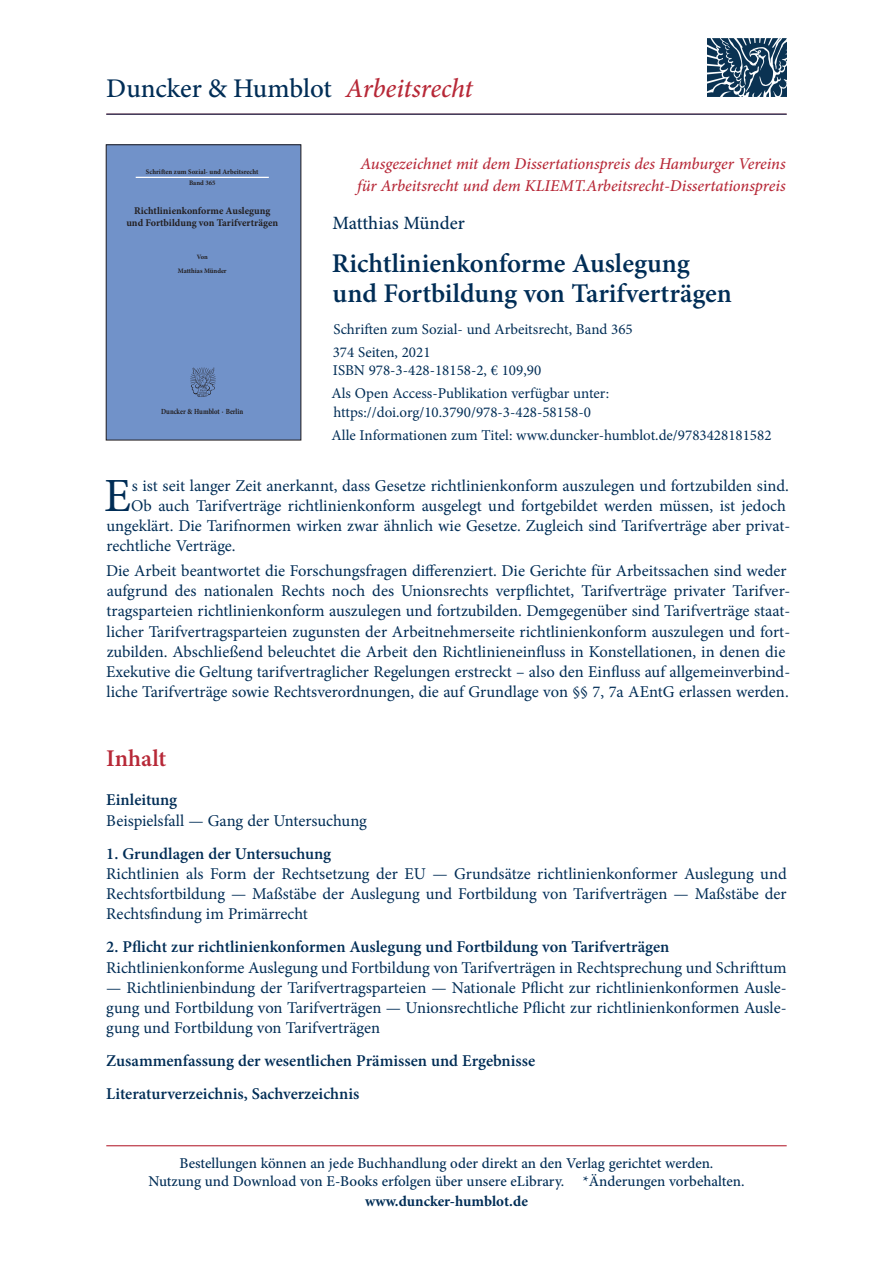
<style>
.page{position:relative;width:893px;height:1263px;background:#fff}
.page>*{position:absolute;margin:0;border:0;box-sizing:border-box;transform-origin:0 0}
.t1{font:47.7px "Minion Pro";color:#002d56}
.t2{font:600 27px/30px "Minion Pro";color:#002d56}
.t3{font:500 27px "Minion Pro";letter-spacing:-.005em;color:#002d56}
.t4{font:600 24px "Minion Pro";color:#b72837}
.t5{font:500 18.75px "Minion Pro";color:#002d56}
.t6{font:16.5px/20.2px "Minion Pro";color:#002d56;text-align:justify}
.t7{font:600 16.5px/33px "Minion Pro";color:#002d56}
.t8{font:italic 500 16.5px/21.8px "Minion Pro";letter-spacing:-.005em;color:#b72837}
.t9{font:15px/23px "Minion Pro";color:#002d56}
.t10{font:500 15px/18px "Minion Pro";color:#002d56;text-align:center}
.t11{font:700 15px "Minion Pro";color:#002d56}
.t12{font:700 10.2px/12.5px "Minion Pro";letter-spacing:.005em;color:#231f20;text-align:center}
.t13{font:700 7.8px "Minion Pro";letter-spacing:-.005em;color:#231f20;scale:.86 1}
.t14{font:700 7.05px "Minion Pro";letter-spacing:.005em;color:#231f20;scale:.96 1}
.t15{font:700 6.9px "Minion Pro";color:#231f20}
.t16{font:700 6.6px "Minion Pro";color:#231f20}
.s1{font-style:italic;color:#b72837}
</style>
<div class="page">
<hr style="left:106px;top:1145px;width:681px;height:1px;background:#b72837">
<div style="left:106px;top:145px;width:195px;height:295px;background:#7192c9"></div>
<hr style="left:136px;top:177px;width:133px;height:1px;background:#fff">
<img style="left:190px;top:367px;width:26px;height:30px">
<div style="left:106px;top:145px;width:195px;height:295px;border:1px solid #231f20"></div>
<img style="left:707px;top:38px;width:79px;height:59px">
<hr style="left:106px;top:114px;width:681px;height:1px;background:#002d56">
<h2 class="t3" style="left:106px;top:70px;width:368px">Duncker &amp; Humblot <span class="s1">Arbeitsrecht</span></h2>
<p class="t14" style="left:146px;top:167px;width:119px">Schriften zum Sozial- und Arbeitsrecht</p>
<p class="t15" style="left:189px;top:178px;width:28px">Band 365</p>
<p class="t12" style="left:126px;top:204px;width:153px">Richtlinienkonforme Auslegung und Fortbildung von Tarifverträgen</p>
<p class="t16" style="left:197px;top:253px;width:13px">Von</p>
<p class="t15" style="left:178px;top:266px;width:50px">Matthias Münder</p>
<p class="t13" style="left:161px;top:406px;width:97px">Duncker &amp; Humblot · Berlin</p>
<p class="t8" style="left:357px;top:153px;width:430px">Ausgezeichnet mit dem Dissertationspreis des Hamburger Vereins für Arbeitsrecht und dem KLIEMT.Arbeitsrecht-Dissertationspreis</p>
<p class="t5" style="left:332px;top:211px;width:134px">Matthias Münder</p>
<h2 class="t2" style="left:332px;top:248px;width:402px">Richtlinienkonforme Auslegung und Fortbildung von Tarifverträgen</h2>
<p class="t9" style="left:333px;top:318px;width:302px">Schriften zum Sozial- und Arbeitsrecht, Band 365<br>374 Seiten, 2021</p>
<p class="t9" style="left:331px;top:359px;width:279px">ISBN 978-3-428-18158-2, € 109,90<br>Als Open Access-Publikation verfügbar unter:</p>
<p class="t9" style="left:331px;top:401px;width:442px">https://doi.org/10.3790/978-3-428-58158-0<br>Alle Informationen zum Titel: www.duncker-humblot.de/9783428181582</p>
<h1 class="t1" style="left:104px;top:464px;width:29px">E</h1>
<p class="t6" style="left:132px;top:475px;width:658px">s ist seit langer Zeit anerkannt, dass Gesetze richtlinienkonform auszulegen und fortzubilden sind.</p>
<p class="t6" style="left:131px;top:495px;width:656px">Ob auch Tarifverträge richtlinienkonform ausgelegt und fortgebildet werden müssen, ist jedoch</p>
<p class="t6" style="left:106px;top:516px;width:685px">ungeklärt. Die Tarifnormen wirken zwar ähnlich wie Gesetze. Zugleich sind Tarifverträge aber privat-</p>
<p class="t6" style="left:106px;top:536px;width:131px">rechtliche Verträge.</p>
<p class="t6" style="left:106px;top:560px;width:686px;text-align:left">Die Arbeit beantwortet die Forschungsfragen differenziert. Die Gerichte für Arbeitssachen sind weder aufgrund des nationalen Rechts noch des Unionsrechts verpflichtet, Tarifverträge privater Tarifver&shy;tragsparteien richtlinienkonform auszulegen und fortzubilden. Demgegenüber sind Tarifverträge staat&shy;licher Tarifvertragsparteien zugunsten der Arbeitnehmerseite richtlinienkonform auszulegen und fort&shy;zubilden. Abschließend beleuchtet die Arbeit den Richtlinieneinfluss in Konstellationen, in denen die Exekutive die Geltung tarifvertraglicher Regelungen erstreckt – also den Einfluss auf allgemeinverbind&shy;liche Tarifverträge sowie Rechtsverordnungen, die auf Grundlage von §§ 7, 7a AEntG erlassen werden.</p>
<h3 class="t4" style="left:106px;top:742px;width:62px">Inhalt</h3>
<p class="t7" style="left:106px;top:783px;width:72px">Einleitung</p>
<p class="t6" style="left:106px;top:810px;width:262px">Beispielsfall — Gang der Untersuchung</p>
<p class="t7" style="left:106px;top:837px;width:226px">1. Grundlagen der Untersuchung</p>
<p class="t6" style="left:106px;top:863px;width:682px">Richtlinien als Form der Rechtsetzung der EU — Grundsätze richtlinienkonformer Auslegung und Rechtsfortbildung — Maßstäbe der Auslegung und Fortbildung von Tarifverträgen — Maßstäbe der Rechtsfindung im Primärrecht</p>
<p class="t7" style="left:106px;top:930px;width:565px">2. Pflicht zur richtlinienkonformen Auslegung und Fortbildung von Tarifverträgen</p>
<p class="t6" style="left:106px;top:957px;width:682px">Richtlinienkonforme Auslegung und Fortbildung von Tarifverträgen in Rechtsprechung und Schrifttum</p>
<p class="t6" style="left:106px;top:977px;width:682px">— Richtlinienbindung der Tarifvertragsparteien — Nationale Pflicht zur richtlinienkonformen Ausle&shy;gung und Fortbildung von Tarifverträgen — Unionsrechtliche Pflicht zur richtlinienkonformen Ausle&shy;gung und Fortbildung von Tarifverträgen</p>
<p class="t7" style="left:106px;top:1044px;width:430px">Zusammenfassung der wesentlichen Prämissen und Ergebnisse<br>Literaturverzeichnis, Sachverzeichnis</p>
<p class="t10" style="left:148px;top:1154px;width:598px">Bestellungen können an jede Buchhandlung oder direkt an den Verlag gerichtet werden.<br>Nutzung und Download von E-Books erfolgen über unsere eLibrary. *Änderungen vorbehalten.</p>
<p class="t11" style="left:365px;top:1190px;width:164px">www.duncker-humblot.de</p>
</div>
